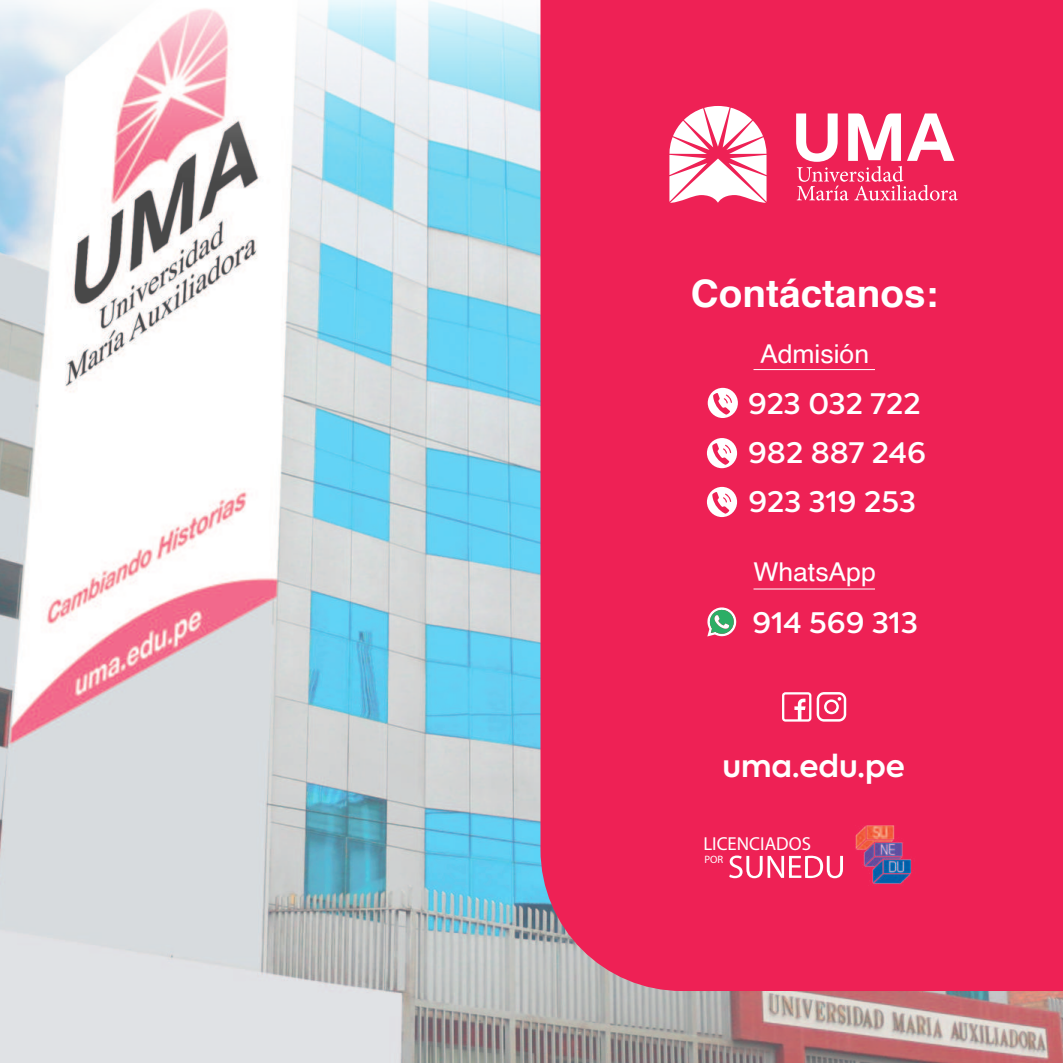
<style>
.page{position:relative;width:1063px;height:1063px;background:#fff}
.page>*{position:absolute;margin:0;border:0;box-sizing:border-box;transform-origin:0 0}
.t1{font:700 37.95px "Helvetica";color:#fff}
.t2{font:600 30.75px "Axiforma";color:#fff}
.t3{font:500 28.05px/48.8px "Axiforma";color:#fff;scale:1.08 1}
.t4{font:25.95px "Helvetica";color:#fff}
.t5{font:600 18.75px "Gilroy";color:#fff}
.t6{font:900 10.65px "Gilroy";color:#fff}
</style>
<div class="page">
<img style="left:0;top:0;width:1063px;height:1063px">
<div style="left:541px;top:0;width:522px;height:991px;background:#ee2155"></div>
<svg style="left:669px;top:106px;width:98px;height:97px"></svg>
<svg style="left:796px;top:113px;width:162px;height:88px"></svg>
<img style="left:844px;top:808px;width:83px;height:93px">
<svg style="left:729px;top:856px;width:114px;height:22px"></svg>
<svg style="left:782px;top:692px;width:29px;height:30px"></svg>
<svg style="left:817px;top:692px;width:29px;height:30px"></svg>
<svg style="left:707px;top:607px;width:29px;height:29px"></svg>
<svg style="left:708px;top:388px;width:30px;height:30px"></svg>
<svg style="left:707px;top:438px;width:30px;height:30px"></svg>
<svg style="left:707px;top:487px;width:30px;height:30px"></svg>
<h1 class="t1" style="left:691px;top:279px;width:249px">Cont·ctanos:</h1>
<p class="t4" style="left:760px;top:344px;width:111px">AdmisiÛn</p>
<p class="t3" style="left:748px;top:380px;width:166px">923 032 722<br>982 887 246<br>923 319 253</p>
<p class="t4" style="left:753px;top:561px;width:124px">WhatsApp</p>
<p class="t3" style="left:753px;top:599px;width:155px">914 569 313</p>
<p class="t2" style="left:722px;top:754px;width:184px">uma.edu.pe</p>
<p class="t5" style="left:703px;top:833px;width:109px">LICENCIADOS</p>
<p class="t6" style="left:705px;top:853px;width:20px">POR</p>
</div>
